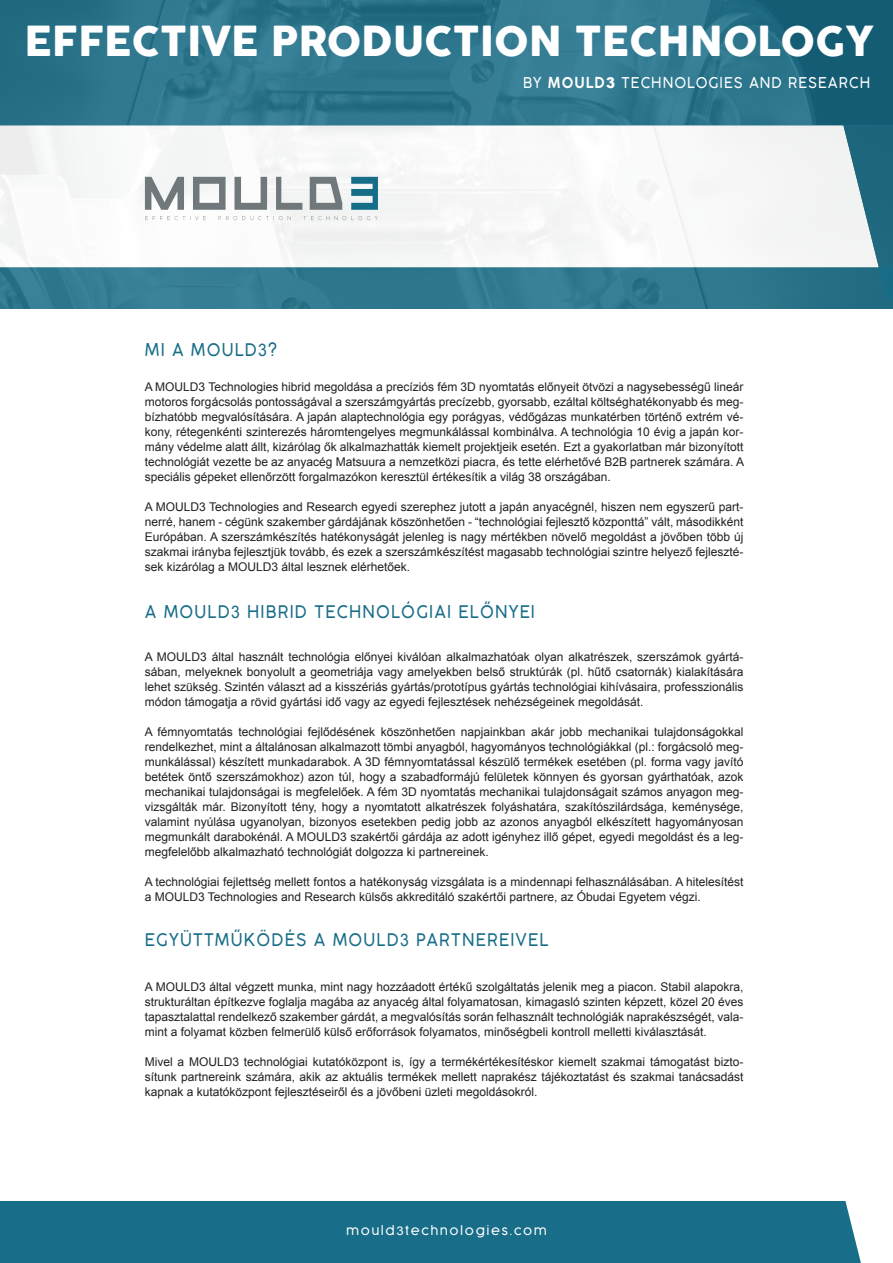
<style>
.page{position:relative;width:893px;height:1263px;background:#fff}
.page>*{position:absolute;margin:0;border:0;box-sizing:border-box;transform-origin:0 0}
.t1{font:40.5px "Cocogoose";color:#fff}
.t2{font:300 17.4px "Cocogoose";letter-spacing:.075em;color:#186d88;scale:.91 1}
.t3{font:300 14.85px "Cocogoose";letter-spacing:.075em;color:#fff;scale:.91 1}
.t4{font:12px/15px "Arial";color:#231f20;text-align:justify}
.t5{font:300 12px "Cocogoose";letter-spacing:.13em;color:#fff}
.s1{font-family:"COCOGOOSE";font-weight:600}
.s2{font-family:"Arial";font-weight:900}
.s3{font-family:"Arial";font-weight:400}
</style>
<div class="page">
<div style="left:0;top:1201px;width:893px;height:62px;background:#186d88"></div>
<svg style="left:0;top:0;width:893px;height:125px;background:#2a738a"></svg>
<div style="left:0;top:267px;width:893px;height:41px;background:#327a91"></div>
<svg style="left:0;top:125px;width:843px;height:142px"></svg>
<svg style="left:145px;top:177px;width:39px;height:33px"></svg>
<svg style="left:193px;top:177px;width:33px;height:33px"></svg>
<svg style="left:235px;top:177px;width:32px;height:33px"></svg>
<svg style="left:276px;top:177px;width:26px;height:33px"></svg>
<svg style="left:310px;top:177px;width:32px;height:33px"></svg>
<svg style="left:351px;top:177px;width:27px;height:33px"></svg>
<svg style="left:145px;top:216px;width:61px;height:4px"></svg>
<svg style="left:219px;top:216px;width:72px;height:4px"></svg>
<svg style="left:303px;top:216px;width:74px;height:4px"></svg>
<svg style="left:845px;top:1201px;width:48px;height:62px"></svg>
<svg style="left:843px;top:125px;width:50px;height:175px"></svg>
<h1 class="t1" style="left:24px;top:13px;width:851px">EFFECTIVE PRODUCTION TECHNOLOGY</h1>
<p class="t3" style="left:523px;top:72px;width:383px">BY <span class="s1">MOULD</span><span class="s2">3</span> TECHNOLOGIES AND RESEARCH</p>
<h2 class="t2" style="left:145px;top:338px;width:147px">MI A MOULD<span class="s3">3</span>?</h2>
<p class="t4" style="left:145px;top:380px;width:601px">A MOULD3 Technologies hibrid megoldása a precíziós fém 3D nyomtatás előnyeit ötvözi a nagysebességű lineár motoros forgácsolás pontosságával a szerszámgyártás precízebb, gyorsabb, ezáltal költséghatékonyabb és meg&shy;bízhatóbb megvalósítására. A japán alaptechnológia egy porágyas, védőgázas munkatérben történő extrém vé&shy;kony, rétegenkénti szinterezés háromtengelyes megmunkálással kombinálva. A technológia 10 évig a japán kor&shy;mány védelme alatt állt, kizárólag ők alkalmazhatták kiemelt projektjeik esetén. Ezt a gyakorlatban már bizonyított technológiát vezette be az anyacég Matsuura a nemzetközi piacra, és tette elérhetővé B2B partnerek számára. A speciális gépeket ellenőrzött forgalmazókon keresztül értékesítik a világ 38 országában.</p>
<p class="t4" style="left:145px;top:500px;width:600px">A MOULD3 Technologies and Research egyedi szerephez jutott a japán anyacégnél, hiszen nem egyszerű part&shy;nerré, hanem - cégünk szakember gárdájának köszönhetően - “technológiai fejlesztő központtá” vált, másodikként Európában. A szerszámkészítés hatékonyságát jelenleg is nagy mértékben növelő megoldást a jövőben több új szakmai irányba fejlesztjük tovább, és ezek a szerszámkészítést magasabb technológiai szintre helyező fejleszté&shy;sek kizárólag a MOULD3 által lesznek elérhetőek.</p>
<h2 class="t2" style="left:145px;top:599px;width:430px">A MOULD<span class="s3">3</span> HIBRID TECHNOLÓGIAI ELŐNYEI</h2>
<p class="t4" style="left:145px;top:650px;width:600px">A MOULD3 által használt technológia előnyei kiválóan alkalmazhatóak olyan alkatrészek, szerszámok gyártá&shy;sában, melyeknek bonyolult a geometriája vagy amelyekben belső struktúrák (pl. hűtő csatornák) kialakítására lehet szükség. Szintén választ ad a kisszériás gyártás/prototípus gyártás technológiai kihívásaira, professzionális módon támogatja a rövid gyártási idő vagy az egyedi fejlesztések nehézségeinek megoldását.</p>
<p class="t4" style="left:145px;top:725px;width:600px">A fémnyomtatás technológiai fejlődésének köszönhetően napjainkban akár jobb mechanikai tulajdonságokkal rendelkezhet, mint a általánosan alkalmazott tömbi anyagból, hagyományos technológiákkal (pl.: forgácsoló meg&shy;munkálással) készített munkadarabok. A 3D fémnyomtatással készülő termékek esetében (pl. forma vagy javító betétek öntő szerszámokhoz) azon túl, hogy a szabadformájú felületek könnyen és gyorsan gyárthatóak, azok mechanikai tulajdonságai is megfelelőek. A fém 3D nyomtatás mechanikai tulajdonságait számos anyagon meg&shy;vizsgálták már. Bizonyított tény, hogy a nyomtatott alkatrészek folyáshatára, szakítószilárdsága, keménysége, valamint nyúlása ugyanolyan, bizonyos esetekben pedig jobb az azonos anyagból elkészített hagyományosan megmunkált darabokénál. A MOULD3 szakértői gárdája az adott igényhez illő gépet, egyedi megoldást és a leg&shy;megfelelőbb alkalmazható technológiát dolgozza ki partnereinek.</p>
<p class="t4" style="left:145px;top:875px;width:600px">A technológiai fejlettség mellett fontos a hatékonyság vizsgálata is a mindennapi felhasználásában. A hitelesítést a MOULD3 Technologies and Research külsős akkreditáló szakértői partnere, az Óbudai Egyetem végzi.</p>
<h2 class="t2" style="left:145px;top:927px;width:445px">EGYÜTTMŰKÖDÉS A MOULD<span class="s3">3</span> PARTNEREIVEL</h2>
<p class="t4" style="left:145px;top:980px;width:600px">A MOULD3 által végzett munka, mint nagy hozzáadott értékű szolgáltatás jelenik meg a piacon. Stabil alapokra, strukturáltan építkezve foglalja magába az anyacég által folyamatosan, kimagasló szinten képzett, közel 20 éves tapasztalattal rendelkező szakember gárdát, a megvalósítás során felhasznált technológiák naprakészségét, vala&shy;mint a folyamat közben felmerülő külső erőforrások folyamatos, minőségbeli kontroll melletti kiválasztását.</p>
<p class="t4" style="left:145px;top:1055px;width:600px">Mivel a MOULD3 technológiai kutatóközpont is, így a termékértékesítéskor kiemelt szakmai támogatást bizto&shy;sítunk partnereink számára, akik az aktuális termékek mellett naprakész tájékoztatást és szakmai tanácsadást kapnak a kutatóközpont fejlesztéseiről és a jövőbeni üzleti megoldásokról.</p>
<p class="t5" style="left:346px;top:1222px;width:202px">mould<span class="s3">3</span>technologies.com</p>
</div>
